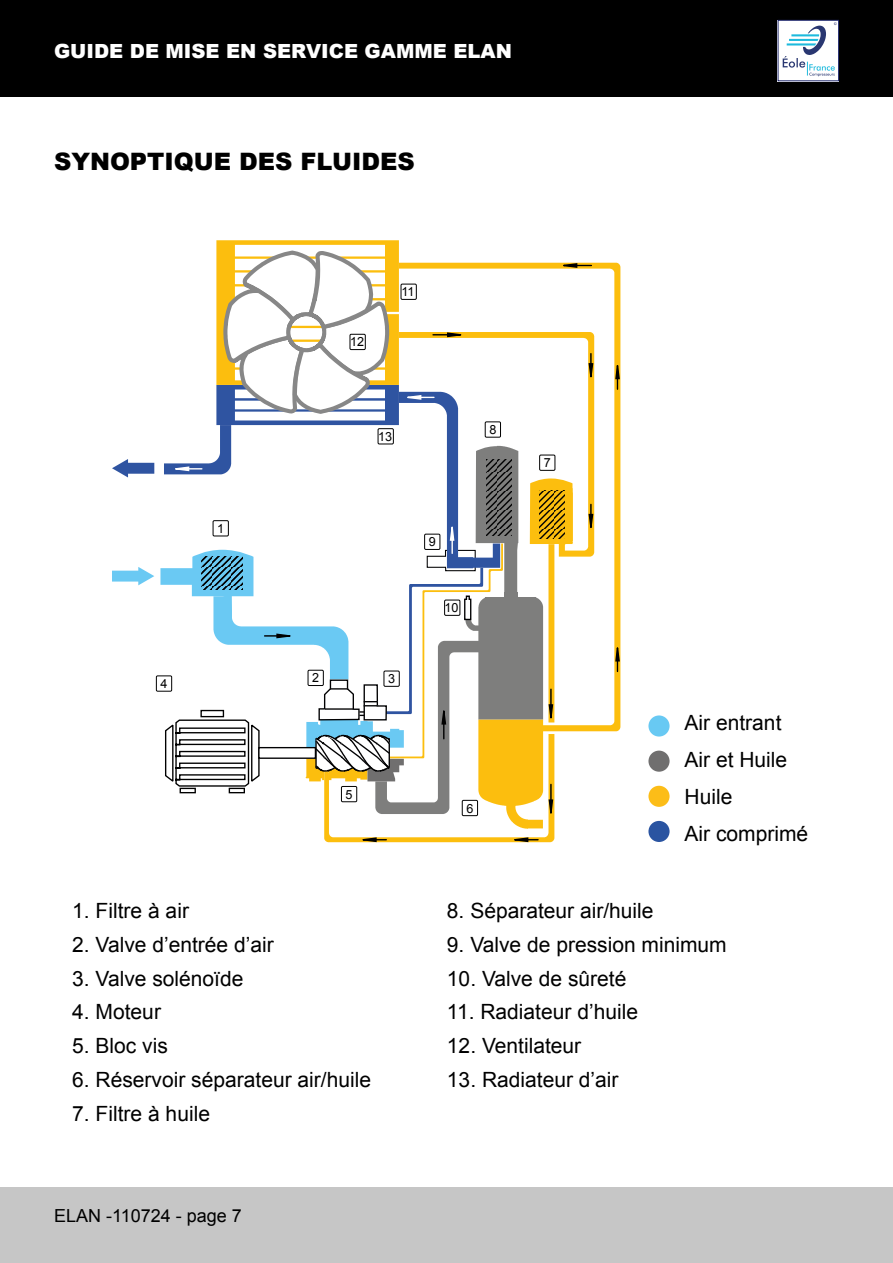
<style>
.page{position:relative;width:893px;height:1263px;background:#fff}
.page>*{position:absolute;margin:0;border:0;box-sizing:border-box;transform-origin:0 0}
.t1{font:900 24px "Arial";color:#000}
.t2{font:21px/37px "Arial";color:#000}
.t3{font:900 19.5px "Arial";color:#fff}
.t4{font:18px "Arial";color:#000}
.t5{font:12.6px "Arial";color:#000}
</style>
<div class="page">
<div style="left:0;top:1187px;width:893px;height:76px;background:#c6c6c6"></div>
<div style="left:0;top:0;width:893px;height:96px;background:#000"></div>
<div style="left:778px;top:20px;width:60px;height:61px;background:#fff"></div>
<div style="left:778px;top:20px;width:61px;height:61px;border:1px solid #20286d"></div>
<svg style="left:783px;top:22px;width:54px;height:54px"></svg>
<div style="left:156px;top:675px;width:16px;height:17px;border:1px solid #000"></div>
<svg style="left:112px;top:567px;width:42px;height:18px"></svg>
<svg style="left:112px;top:459px;width:42px;height:18px"></svg>
<svg style="left:554px;top:263px;width:66px;height:566px"></svg>
<svg style="left:324px;top:814px;width:230px;height:28px"></svg>
<svg style="left:614px;top:646px;width:7px;height:25px"></svg>
<svg style="left:513px;top:836px;width:25px;height:7px"></svg>
<svg style="left:361px;top:836px;width:25px;height:7px"></svg>
<svg style="left:614px;top:364px;width:7px;height:25px"></svg>
<svg style="left:160px;top:240px;width:434px;height:574px"></svg>
<div style="left:350px;top:334px;width:15px;height:16px;background:#fff"></div>
<div style="left:350px;top:334px;width:16px;height:16px;border:1px solid #000"></div>
<div style="left:648px;top:715px;width:22px;height:21px;background:#68c9f3;border-radius:50%"></div>
<div style="left:648px;top:751px;width:22px;height:21px;background:#706f6f;border-radius:50%"></div>
<div style="left:648px;top:786px;width:22px;height:21px;background:#fcbd18;border-radius:50%"></div>
<div style="left:648px;top:821px;width:22px;height:21px;background:#2a54a1;border-radius:50%"></div>
<p class="t3" style="left:54px;top:37px;width:459px">GUIDE DE MISE EN SERVICE GAMME ELAN</p>
<p class="t1" style="left:54px;top:144px;width:362px">SYNOPTIQUE DES FLUIDES</p>
<p class="t5" style="left:350px;top:334px;width:16px">12</p>
<p class="t5" style="left:401px;top:284px;width:15px">11</p>
<p class="t5" style="left:217px;top:520px;width:9px">1</p>
<p class="t5" style="left:161px;top:675px;width:9px">4</p>
<p class="t5" style="left:378px;top:428px;width:16px">13</p>
<p class="t5" style="left:312px;top:670px;width:9px">2</p>
<p class="t5" style="left:388px;top:671px;width:9px">3</p>
<p class="t5" style="left:346px;top:786px;width:9px">5</p>
<p class="t2" style="left:72px;top:892px;width:118px">1. Filtre à air</p>
<p class="t2" style="left:72px;top:926px;width:203px">2. Valve d’entrée d’air</p>
<p class="t2" style="left:72px;top:960px;width:173px">3. Valve solénoïde</p>
<p class="t2" style="left:72px;top:994px;width:90px">4. Moteur</p>
<p class="t2" style="left:72px;top:1027px;width:97px">5. Bloc vis</p>
<p class="t2" style="left:72px;top:1061px;width:300px">6. Réservoir séparateur air/huile</p>
<p class="t2" style="left:72px;top:1095px;width:139px">7. Filtre à huile</p>
<p class="t5" style="left:489px;top:421px;width:9px">8</p>
<p class="t5" style="left:429px;top:534px;width:9px">9</p>
<p class="t5" style="left:445px;top:599px;width:16px">10</p>
<p class="t5" style="left:544px;top:455px;width:9px">7</p>
<p class="t5" style="left:466px;top:800px;width:9px">6</p>
<p class="t2" style="left:685px;top:704px;width:125px">Air entrant<br>Air et Huile<br>Huile<br>Air comprimé</p>
<p class="t2" style="left:447px;top:892px;width:208px">8. Séparateur air/huile</p>
<p class="t2" style="left:447px;top:926px;width:281px">9. Valve de pression minimum</p>
<p class="t2" style="left:447px;top:960px;width:181px">10. Valve de sûreté</p>
<p class="t2" style="left:447px;top:994px;width:193px">11. Radiateur d’huile</p>
<p class="t2" style="left:447px;top:1027px;width:136px">12. Ventilateur</p>
<p class="t2" style="left:447px;top:1061px;width:173px">13. Radiateur d’air</p>
<p class="t4" style="left:54px;top:1204px;width:189px">ELAN -110724 - page 7</p>
</div>
